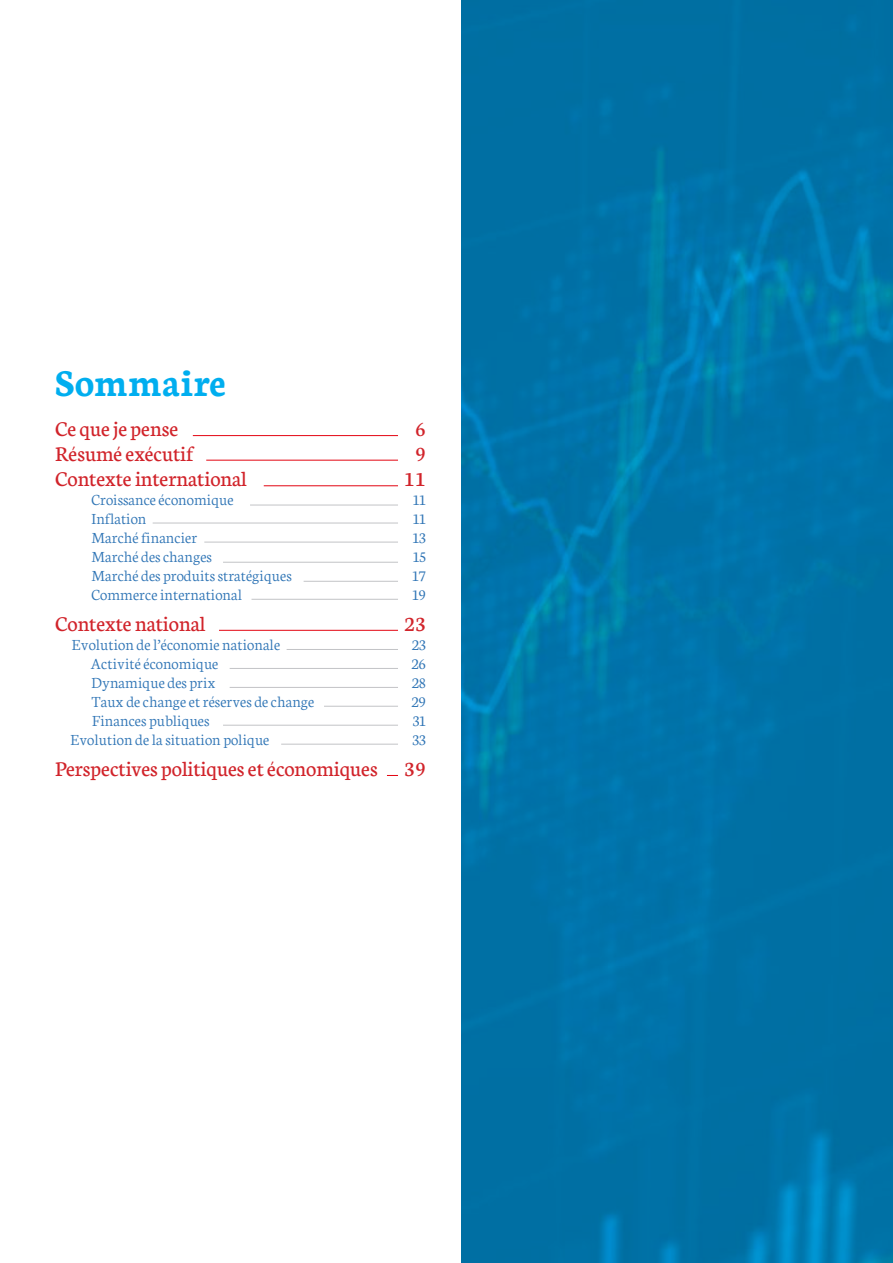
<style>
.page{position:relative;width:893px;height:1263px;background:#fff}
.page>*{position:absolute;margin:0;border:0;box-sizing:border-box;transform-origin:0 0}
.t1{font:700 40.5px "Neuton";color:#00aeef}
.t2{font:22.5px "Neuton";color:#d1232a}
.t3{font:300 16.5px "Neuton";color:#2e74b5}
</style>
<div class="page">
<svg style="left:461px;top:0;width:432px;height:1263px;background:#0072a7"></svg>
<hr style="left:193px;top:435px;width:205px;height:1px;background:#e30512">
<hr style="left:206px;top:460px;width:192px;height:1px;background:#e30512">
<hr style="left:264px;top:485px;width:134px;height:1px;background:#e30512">
<hr style="left:219px;top:630px;width:179px;height:1px;background:#e30512">
<hr style="left:250px;top:505px;width:148px;height:1px;background:#c2c3c6">
<hr style="left:153px;top:523px;width:245px;height:1px;background:#c2c3c6">
<hr style="left:204px;top:542px;width:194px;height:1px;background:#c2c3c6">
<hr style="left:223px;top:562px;width:175px;height:1px;background:#c2c3c6">
<hr style="left:304px;top:581px;width:94px;height:1px;background:#c2c3c6">
<hr style="left:287px;top:649px;width:111px;height:1px;background:#c2c3c6">
<hr style="left:230px;top:668px;width:168px;height:1px;background:#c2c3c6">
<hr style="left:230px;top:687px;width:168px;height:1px;background:#c2c3c6">
<hr style="left:324px;top:706px;width:74px;height:1px;background:#c2c3c6">
<hr style="left:223px;top:725px;width:175px;height:1px;background:#c2c3c6">
<hr style="left:281px;top:744px;width:117px;height:1px;background:#c2c3c6">
<hr style="left:252px;top:599px;width:146px;height:1px;background:#c2c3c6">
<h1 class="t1" style="left:55px;top:361px;width:172px">Sommaire</h1>
<h2 class="t2" style="left:55px;top:417px;width:124px">Ce que je pense</h2>
<h2 class="t2" style="left:415px;top:417px;width:12px">6</h2>
<h2 class="t2" style="left:55px;top:442px;width:140px">Résumé exécutif</h2>
<h2 class="t2" style="left:415px;top:442px;width:12px">9</h2>
<h2 class="t2" style="left:55px;top:467px;width:193px">Contexte international</h2>
<h2 class="t2" style="left:404px;top:467px;width:23px">11</h2>
<p class="t3" style="left:91px;top:489px;width:144px">Croissance économique</p>
<p class="t3" style="left:413px;top:489px;width:14px">11</p>
<p class="t3" style="left:91px;top:508px;width:57px">Inflation</p>
<p class="t3" style="left:413px;top:508px;width:14px">11</p>
<p class="t3" style="left:91px;top:527px;width:107px">Marché financier</p>
<p class="t3" style="left:413px;top:527px;width:15px">13</p>
<p class="t3" style="left:91px;top:546px;width:122px">Marché des changes</p>
<p class="t3" style="left:413px;top:546px;width:14px">15</p>
<p class="t3" style="left:91px;top:565px;width:202px">Marché des produits stratégiques</p>
<p class="t3" style="left:412px;top:565px;width:15px">17</p>
<p class="t3" style="left:91px;top:584px;width:152px">Commerce international</p>
<p class="t3" style="left:413px;top:584px;width:15px">19</p>
<h2 class="t2" style="left:55px;top:612px;width:152px">Contexte national</h2>
<h2 class="t2" style="left:404px;top:612px;width:23px">23</h2>
<p class="t3" style="left:72px;top:634px;width:210px">Evolution de l’économie nationale</p>
<p class="t3" style="left:412px;top:634px;width:16px">23</p>
<p class="t3" style="left:91px;top:653px;width:129px">Activité économique</p>
<p class="t3" style="left:412px;top:653px;width:16px">26</p>
<p class="t3" style="left:92px;top:672px;width:126px">Dynamique des prix</p>
<p class="t3" style="left:412px;top:672px;width:15px">28</p>
<p class="t3" style="left:91px;top:691px;width:225px">Taux de change et réserves de change</p>
<p class="t3" style="left:412px;top:691px;width:16px">29</p>
<p class="t3" style="left:92px;top:710px;width:119px">Finances publiques</p>
<p class="t3" style="left:413px;top:710px;width:15px">31</p>
<p class="t3" style="left:71px;top:729px;width:200px">Evolution de la situation polique</p>
<p class="t3" style="left:412px;top:729px;width:15px">33</p>
<h2 class="t2" style="left:55px;top:757px;width:372px">Perspectives politiques et économiques 39</h2>
</div>
